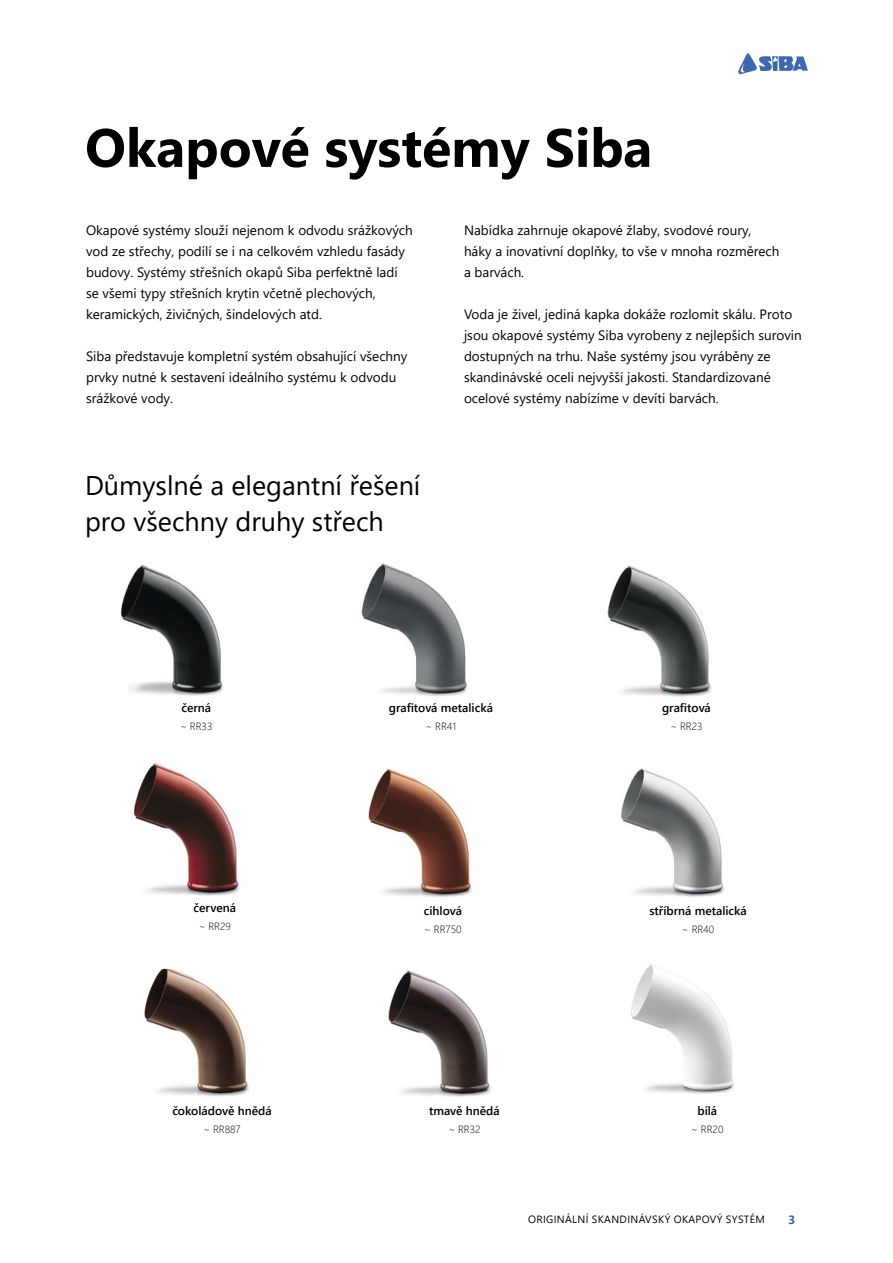
<style>
.page{position:relative;width:893px;height:1263px;background:#fff}
.page>*{position:absolute;margin:0;border:0;box-sizing:border-box;transform-origin:0 0}
.t1{font:700 54px "Segoe UI";color:#000}
.t2{font:27px/36px "Segoe UI";color:#000}
.t3{font:13.5px/21px "Segoe UI";color:#000}
.t4{font:600 12px "Segoe UI";color:#000}
.t5{font:700 12px "Segoe UI";color:#3a65a1}
.t6{font:300 10.5px "Segoe UI";color:#000}
.t7{font:10.5px "Segoe UI";letter-spacing:.035em;color:#000}
</style>
<div class="page">
<img style="left:144px;top:968px;width:105px;height:129px">
<img style="left:607px;top:565px;width:105px;height:132px">
<img style="left:368px;top:768px;width:104px;height:129px">
<img style="left:631px;top:964px;width:103px;height:130px">
<img style="left:621px;top:768px;width:104px;height:129px">
<img style="left:120px;top:564px;width:104px;height:132px">
<img style="left:361px;top:563px;width:107px;height:134px">
<img style="left:388px;top:970px;width:103px;height:127px">
<img style="left:134px;top:763px;width:106px;height:133px">
<svg style="left:738px;top:53px;width:70px;height:21px"></svg>
<h1 class="t1" style="left:85px;top:97px;width:569px">Okapové systémy Siba</h1>
<p class="t3" style="left:86px;top:219px;width:328px">Okapové systémy slouží nejenom k odvodu srážkových vod ze střechy, podílí se i na celkovém vzhledu fasády budovy. Systémy střešních okapů Siba perfektně ladí se všemi typy střešních krytin včetně plechových, keramických, živičných, šindelových atd.</p>
<p class="t3" style="left:86px;top:345px;width:323px">Siba představuje kompletní systém obsahující všechny prvky nutné k sestavení ideálního systému k odvodu srážkové vody.</p>
<h2 class="t2" style="left:85px;top:465px;width:337px">Důmyslné a elegantní řešení pro všechny druhy střech</h2>
<p class="t3" style="left:464px;top:219px;width:317px">Nabídka zahrnuje okapové žlaby, svodové roury, háky a inovativní doplňky, to vše v mnoha rozměrech a barvách.</p>
<p class="t3" style="left:464px;top:303px;width:339px">Voda je živel, jediná kapka dokáže rozlomit skálu. Proto jsou okapové systémy Siba vyrobeny z nejlepších surovin dostupných na trhu. Naše systémy jsou vyráběny ze skandinávské oceli nejvyšší jakosti. Standardizované ocelové systémy nabízíme v devíti barvách.</p>
<p class="t4" style="left:181px;top:696px;width:31px">černá</p>
<p class="t6" style="left:180px;top:716px;width:34px">~ RR33</p>
<p class="t4" style="left:389px;top:696px;width:106px">grafitová metalická</p>
<p class="t6" style="left:425px;top:716px;width:32px">~ RR41</p>
<p class="t4" style="left:662px;top:696px;width:50px">grafitová</p>
<p class="t6" style="left:670px;top:716px;width:34px">~ RR23</p>
<p class="t4" style="left:194px;top:896px;width:44px">červená</p>
<p class="t6" style="left:199px;top:916px;width:34px">~ RR29</p>
<p class="t4" style="left:424px;top:899px;width:40px">cihlová</p>
<p class="t6" style="left:424px;top:919px;width:39px">~ RR750</p>
<p class="t4" style="left:649px;top:899px;width:99px">stříbrná metalická</p>
<p class="t6" style="left:682px;top:919px;width:34px">~ RR40</p>
<p class="t4" style="left:172px;top:1099px;width:101px">čokoládově hnědá</p>
<p class="t6" style="left:203px;top:1119px;width:39px">~ RR887</p>
<p class="t4" style="left:429px;top:1099px;width:72px">tmavě hnědá</p>
<p class="t6" style="left:448px;top:1119px;width:34px">~ RR32</p>
<p class="t4" style="left:697px;top:1099px;width:21px">bílá</p>
<p class="t6" style="left:691px;top:1119px;width:34px">~ RR20</p>
<p class="t7" style="left:528px;top:1209px;width:238px">ORIGINÁLNÍ Skan dinávský OKAPOVÝ SYSTÉM</p>
<p class="t5" style="left:788px;top:1208px;width:8px">3</p>
</div>
